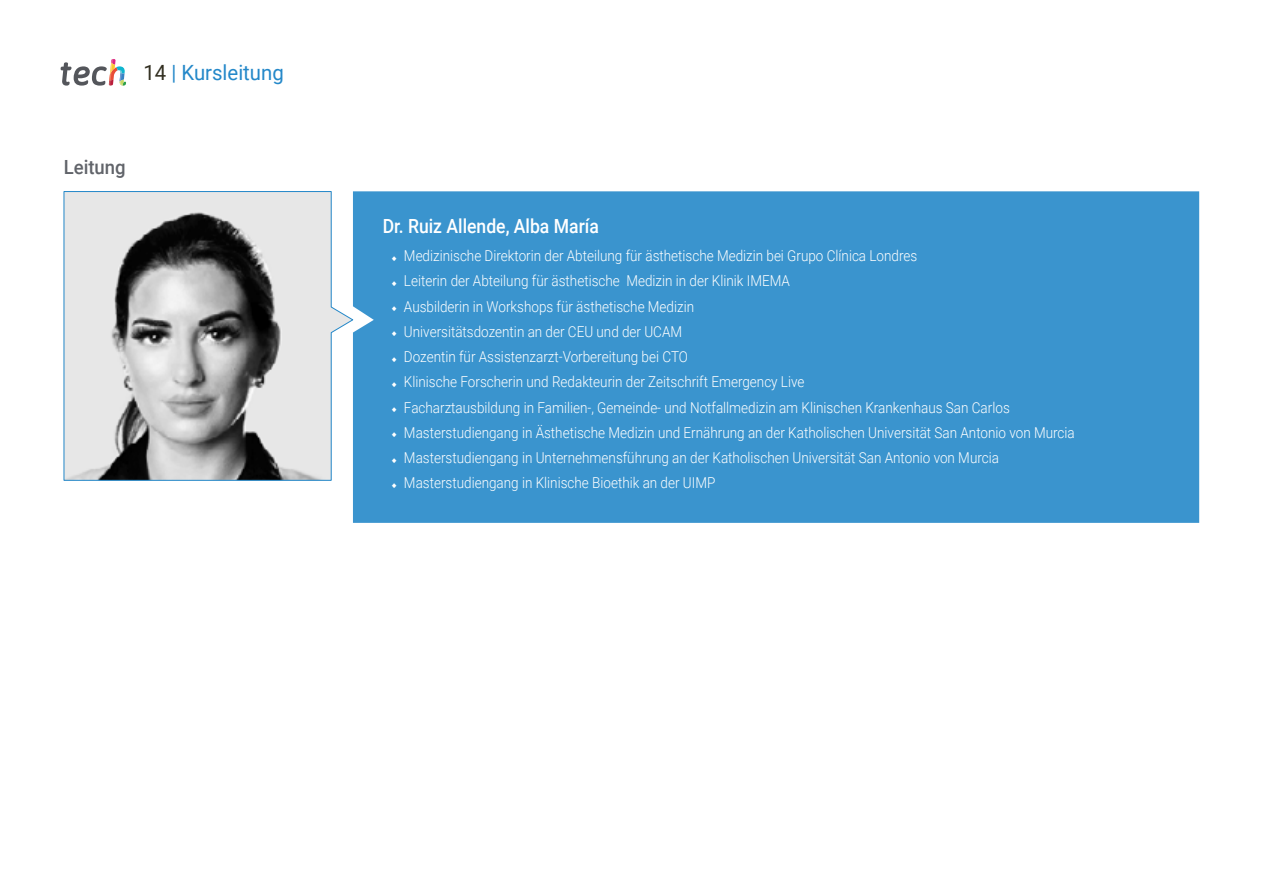
<style>
.page{position:relative;width:1263px;height:893px;background:#fff}
.page>*{position:absolute;margin:0;border:0;box-sizing:border-box;transform-origin:0 0}
.t1{font:21px "Roboto";color:#2488c9}
.t2{font:500 19.5px "Roboto";color:#fff;scale:.9 1}
.t3{font:500 19.5px "Roboto";color:#61646a;scale:.95 1}
.t4{font:300 15px/25.2px "Roboto";color:#fff;scale:.9 1}
.s1{color:#312e20}
</style>
<div class="page">
<svg style="left:61px;top:59px;width:65px;height:27px"></svg>
<div style="left:353px;top:191px;width:846px;height:332px;background:#3a94ce"></div>
<svg style="left:64px;top:191px;width:289px;height:290px;background:#b5b6b7"></svg>
<svg style="left:392px;top:256px;width:5px;height:5px"></svg>
<svg style="left:392px;top:281px;width:5px;height:5px"></svg>
<svg style="left:392px;top:306px;width:5px;height:5px"></svg>
<svg style="left:392px;top:331px;width:5px;height:5px"></svg>
<svg style="left:392px;top:357px;width:5px;height:5px"></svg>
<svg style="left:392px;top:382px;width:5px;height:5px"></svg>
<svg style="left:392px;top:407px;width:5px;height:5px"></svg>
<svg style="left:392px;top:432px;width:5px;height:5px"></svg>
<svg style="left:392px;top:458px;width:5px;height:5px"></svg>
<svg style="left:392px;top:483px;width:5px;height:5px"></svg>
<h1 class="t1" style="left:144px;top:57px;width:142px"><span class="s1">14</span> | Kursleitung</h1>
<h2 class="t3" style="left:64px;top:154px;width:67px">Leitung</h2>
<h2 class="t2" style="left:383px;top:212px;width:242px">Dr. Ruiz Allende, Alba María</h2>
<p class="t4" style="left:404px;top:243px;width:747px">Medizinische Direktorin der Abteilung für ästhetische Medizin bei Grupo Clínica Londres<br>Leiterin der Abteilung für ästhetische Medizin in der Klinik IMEMA<br>Ausbilderin in Workshops für ästhetische Medizin<br>Universitätsdozentin an der CEU und der UCAM<br>Dozentin für Assistenzarzt-Vorbereitung bei CTO<br>Klinische Forscherin und Redakteurin der Zeitschrift Emergency Live<br>Facharztausbildung in Familien-, Gemeinde- und Notfallmedizin am Klinischen Krankenhaus San Carlos Masterstudiengang in Ästhetische Medizin und Ernährung an der Katholischen Universität San Antonio von Murcia Masterstudiengang in Unternehmensführung an der Katholischen Universität San Antonio von Murcia Masterstudiengang in Klinische Bioethik an der UIMP</p>
</div>
